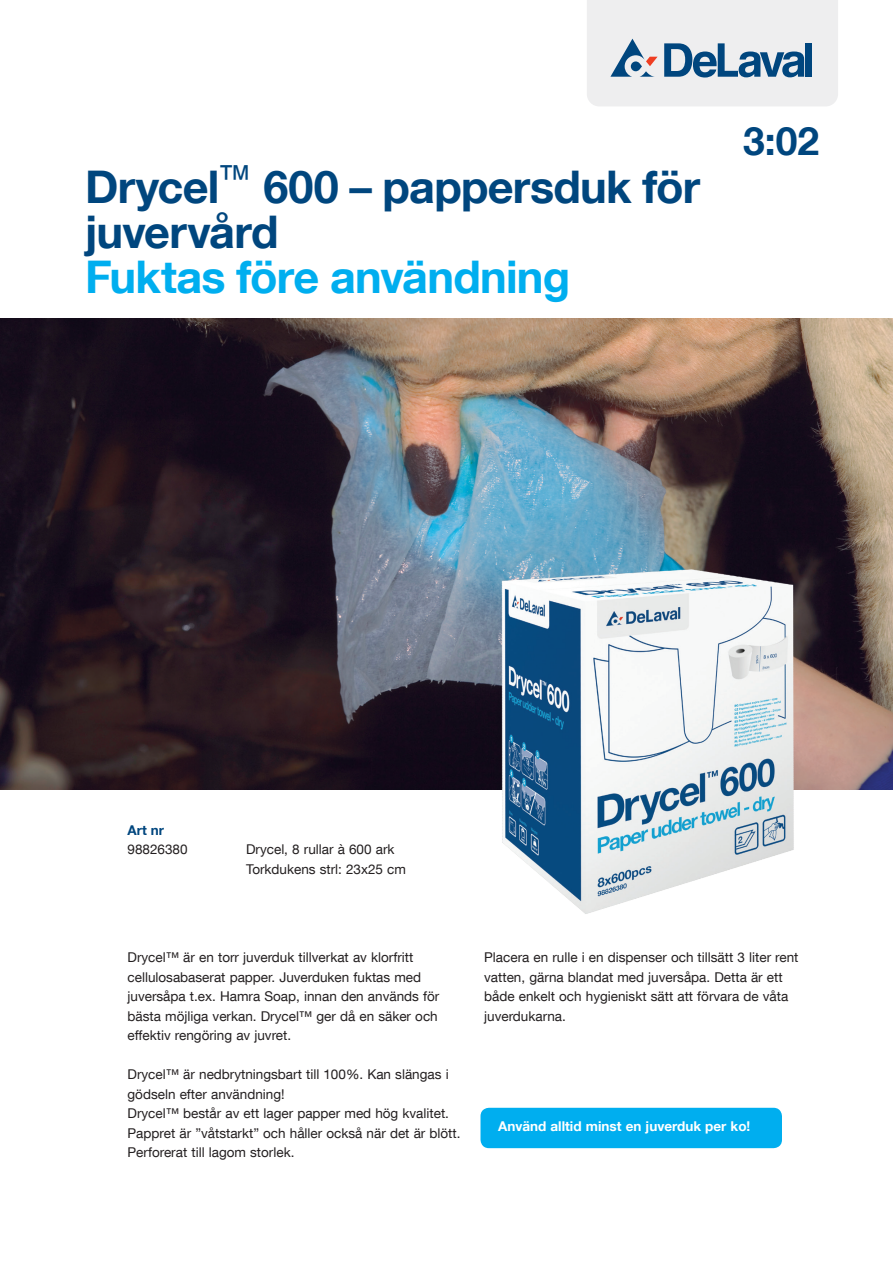
<style>
.page{position:relative;width:893px;height:1263px;background:#fff}
.page>*{position:absolute;margin:0;border:0;box-sizing:border-box;transform-origin:0 0}
.t1{font:700 45px/45px "Helvetica Neue LT Com";letter-spacing:-.015em;color:#00467e}
.t2{font:700 45px "Helvetica Neue LT Com";letter-spacing:-.02em;color:#00aeef}
.t3{font:700 39px "Helvetica Neue LT Com";color:#00467e}
.t4{font:13.5px/19.5px "Helvetica Neue LT Com";color:#231f20}
.t5{font:700 13.5px "Helvetica Neue LT Com";color:#fff}
.t6{font:700 13.5px "Helvetica Neue LT Com";color:#00467e}
</style>
<div class="page">
<img style="left:0;top:319px;width:893px;height:471px">
<img style="left:450px;top:561px;width:391px;height:353px">
<svg style="left:587px;top:0;width:251px;height:106px"></svg>
<div style="left:480px;top:1108px;width:302px;height:40px;background:#00aeef;border-radius:9px"></div>
<h1 class="t1" style="left:85px;top:163px;width:617px">Drycel<sup>™</sup> 600 – pappersduk för juvervård</h1>
<h1 class="t2" style="left:85px;top:248px;width:487px">Fuktas före användning</h1>
<h2 class="t3" style="left:743px;top:116px;width:77px">3:02</h2>
<p class="t6" style="left:128px;top:821px;width:38px">Art nr</p>
<p class="t4" style="left:128px;top:839px;width:62px">98826380</p>
<p class="t4" style="left:246px;top:839px;width:161px">Drycel, 8 rullar à 600 ark<br>Torkdukens strl: 23x25 cm</p>
<p class="t4" style="left:128px;top:947px;width:313px">Drycel™ är en torr juverduk tillverkat av klorfritt cellulosabaserat papper. Juverduken fuktas med juversåpa t.ex. Hamra Soap, innan den används för bästa möjliga verkan. Drycel™ ger då en säker och effektiv rengöring av juvret.</p>
<p class="t4" style="left:128px;top:1064px;width:334px">Drycel™ är nedbrytningsbart till 100%. Kan slängas i gödseln efter användning!<br>Drycel™ består av ett lager papper med hög kvalitet.<br>Pappret är ”våtstarkt” och håller också när det är blött.<br>Perforerat till lagom storlek.</p>
<p class="t4" style="left:484px;top:947px;width:316px">Placera en rulle i en dispenser och tillsätt 3 liter rent vatten, gärna blandat med juversåpa. Detta är ett både enkelt och hygieniskt sätt att förvara de våta juverdukarna.</p>
<p class="t5" style="left:498px;top:1118px;width:254px">Använd alltid minst en juverduk per ko!</p>
</div>
